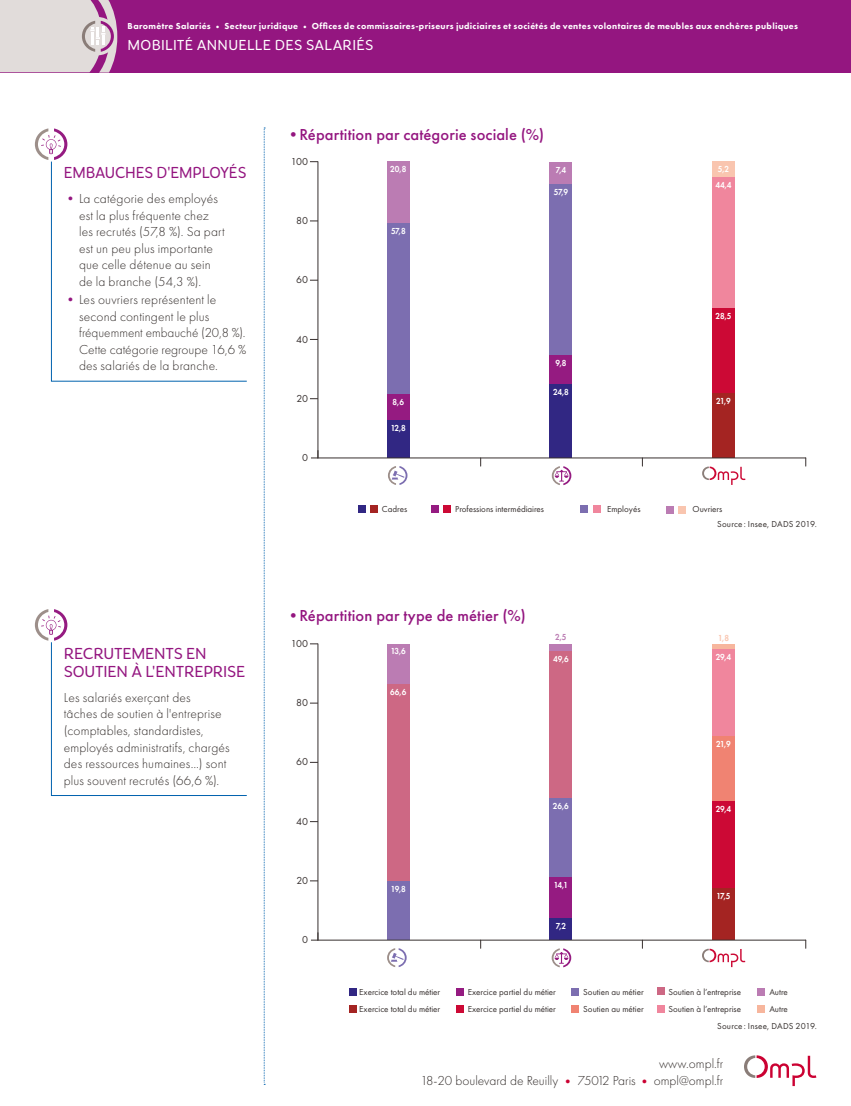
<style>
.page{position:relative;width:851px;height:1106px;background:#fff}
.page>*{position:absolute;margin:0;border:0;box-sizing:border-box;transform-origin:0 0}
.t1{font:500 16.5px "Futura PT";letter-spacing:.005em;color:#941680}
.t2{font:300 16.5px/18px "Congenial";letter-spacing:-.015em;color:#941680}
.t3{font:300 16.5px "Congenial";letter-spacing:-.015em;color:#941680;scale:.96 1}
.t4{font:300 15px "Congenial";letter-spacing:.01em;color:#fff}
.t5{font:300 13.5px/16.5px "Futura PT";letter-spacing:.01em;color:#352f2d}
.t6{font:10.5px "Futura PT";color:#37302f}
.t7{font:9px "Futura PT";color:#37302f}
.t8{font:800 9px "Futura PT";letter-spacing:.035em;color:#fff}
.t9{font:600 9px "Futura PT";letter-spacing:-.035em;color:#fff;scale:.9 1}
.t10{font:9px "Futura PT";letter-spacing:.025em;color:#352f2d}
.t11{font:600 9px "Futura PT";color:#bb7cb3;scale:.9 1}
.t12{font:600 9px "Futura PT";color:#f9c5af;scale:.9 1}
.s1{color:#941680}
.s2{color:#cb0132}
</style>
<div class="page">
<div style="left:0;top:0;width:850px;height:72px;background:#941680"></div>
<svg style="left:264px;top:128px;width:1px;height:957px"></svg>
<svg style="left:744px;top:1055px;width:72px;height:31px"></svg>
<svg style="left:0;top:0;width:117px;height:73px;background:#dacbd2"></svg>
<div style="left:666px;top:506px;width:7px;height:7px;background:#bb7cb3"></div>
<div style="left:580px;top:506px;width:8px;height:7px;background:#7c6eb0"></div>
<div style="left:431px;top:506px;width:7px;height:7px;background:#951b81"></div>
<div style="left:358px;top:506px;width:7px;height:7px;background:#312783"></div>
<div style="left:678px;top:506px;width:7px;height:7px;background:#f9c5af"></div>
<div style="left:593px;top:506px;width:7px;height:7px;background:#f0869d"></div>
<div style="left:443px;top:506px;width:7px;height:7px;background:#cc0935"></div>
<div style="left:370px;top:506px;width:7px;height:7px;background:#a42422"></div>
<svg style="left:388px;top:466px;width:19px;height:19px"></svg>
<svg style="left:551px;top:466px;width:20px;height:19px"></svg>
<svg style="left:702px;top:466px;width:43px;height:19px"></svg>
<div style="left:387px;top:162px;width:22px;height:61px;background:#bb7cb3"></div>
<div style="left:549px;top:162px;width:23px;height:22px;background:#bb7cb3"></div>
<div style="left:712px;top:162px;width:22px;height:15px;background:#f9c5af"></div>
<div style="left:387px;top:223px;width:22px;height:171px;background:#7c6eb0"></div>
<div style="left:549px;top:184px;width:23px;height:171px;background:#7c6eb0"></div>
<div style="left:712px;top:177px;width:22px;height:131px;background:#f0869d"></div>
<div style="left:387px;top:394px;width:22px;height:26px;background:#951b81"></div>
<div style="left:549px;top:355px;width:23px;height:29px;background:#951b81"></div>
<div style="left:712px;top:308px;width:22px;height:85px;background:#cc0935"></div>
<div style="left:387px;top:420px;width:22px;height:38px;background:#312783"></div>
<div style="left:549px;top:384px;width:23px;height:74px;background:#312783"></div>
<div style="left:712px;top:393px;width:22px;height:65px;background:#a42422"></div>
<hr style="left:318px;top:457px;width:487px;height:1px;background:#37302f">
<hr style="left:317px;top:162px;width:1px;height:296px;background:#37302f">
<svg style="left:311px;top:450px;width:7px;height:8px"></svg>
<div style="left:757px;top:988px;width:7px;height:7px;background:#bb7cb3"></div>
<div style="left:657px;top:987px;width:7px;height:7px;background:#cd6884"></div>
<div style="left:571px;top:988px;width:7px;height:7px;background:#7c6eb0"></div>
<div style="left:456px;top:988px;width:7px;height:7px;background:#951b81"></div>
<div style="left:349px;top:988px;width:7px;height:7px;background:#312783"></div>
<div style="left:757px;top:1005px;width:7px;height:7px;background:#f7b69d"></div>
<div style="left:657px;top:1005px;width:7px;height:7px;background:#f0869d"></div>
<div style="left:571px;top:1005px;width:7px;height:7px;background:#f08372"></div>
<div style="left:456px;top:1005px;width:7px;height:7px;background:#cc0935"></div>
<div style="left:349px;top:1005px;width:7px;height:7px;background:#a42422"></div>
<svg style="left:387px;top:948px;width:19px;height:19px"></svg>
<svg style="left:551px;top:948px;width:20px;height:19px"></svg>
<svg style="left:702px;top:948px;width:43px;height:19px"></svg>
<div style="left:387px;top:644px;width:22px;height:40px;background:#bb7cb3"></div>
<div style="left:549px;top:644px;width:23px;height:7px;background:#bb7cb3"></div>
<div style="left:712px;top:644px;width:22px;height:5px;background:#f7b69d"></div>
<div style="left:387px;top:684px;width:22px;height:197px;background:#cd6884"></div>
<div style="left:549px;top:651px;width:23px;height:147px;background:#cd6884"></div>
<div style="left:712px;top:649px;width:22px;height:87px;background:#f0869d"></div>
<div style="left:387px;top:881px;width:22px;height:59px;background:#7c6eb0"></div>
<div style="left:549px;top:798px;width:23px;height:79px;background:#7c6eb0"></div>
<div style="left:712px;top:736px;width:22px;height:65px;background:#f08372"></div>
<div style="left:549px;top:877px;width:23px;height:41px;background:#951b81"></div>
<div style="left:712px;top:801px;width:22px;height:87px;background:#cc0935"></div>
<div style="left:549px;top:918px;width:23px;height:22px;background:#312783"></div>
<div style="left:712px;top:888px;width:22px;height:52px;background:#a42422"></div>
<hr style="left:318px;top:939px;width:487px;height:1px;background:#37302f">
<hr style="left:317px;top:644px;width:1px;height:296px;background:#37302f">
<svg style="left:311px;top:932px;width:7px;height:8px"></svg>
<svg style="left:35px;top:128px;width:32px;height:32px"></svg>
<svg style="left:51px;top:161px;width:196px;height:221px"></svg>
<svg style="left:35px;top:609px;width:212px;height:187px"></svg>
<p class="t8" style="left:128px;top:20px;width:671px">Baromètre Salariés • Secteur juridique • Offices de commissaires-priseurs judiciaires et sociétés de ventes volontaires de meubles aux enchères publiques</p>
<p class="t4" style="left:128px;top:36px;width:247px">MOBILITÉ ANNUELLE DES SALARIÉS</p>
<p class="t3" style="left:64px;top:163px;width:192px">EMBAUCHES D'EMPLOYÉS</p>
<p class="t5" style="left:79px;top:191px;width:147px;text-indent:-15px"><span class="s1">•</span>La catégorie des employés est la plus fréquente chez les recrutés (57,8 %). Sa part est un peu plus importante que celle détenue au sein de la branche (54,3 %).</p>
<p class="t5" style="left:79px;top:292px;width:169px;text-indent:-15px"><span class="s1">•</span>Les ouvriers représentent le second contingent le plus fréquemment embauché (20,8 %).<br>Cette catégorie regroupe 16,6 % des salariés de la branche.</p>
<p class="t2" style="left:64px;top:644px;width:183px">RECRUTEMENTS EN<br>SOUTIEN À L'ENTREPRISE</p>
<p class="t5" style="left:64px;top:689px;width:167px">Les salariés exerçant des<br>tâches de soutien à l'entreprise (comptables, standardistes, employés administratifs, chargés des ressources humaines…) sont plus souvent recrutés (66,6 %).</p>
<p class="t1" style="left:285px;top:125px;width:260px">•Répartition par catégorie sociale (%)</p>
<p class="t6" style="left:291px;top:155px;width:19px">100</p>
<p class="t6" style="left:296px;top:214px;width:13px">80</p>
<p class="t6" style="left:296px;top:273px;width:13px">60</p>
<p class="t6" style="left:296px;top:333px;width:13px">40</p>
<p class="t6" style="left:296px;top:392px;width:13px">20</p>
<p class="t6" style="left:302px;top:451px;width:7px">0</p>
<p class="t9" style="left:390px;top:164px;width:19px">20,8</p>
<p class="t9" style="left:555px;top:164px;width:13px">7,4</p>
<p class="t9" style="left:717px;top:164px;width:14px">5,2</p>
<p class="t9" style="left:391px;top:225px;width:18px">57,8</p>
<p class="t9" style="left:392px;top:396px;width:14px">8,6</p>
<p class="t9" style="left:391px;top:422px;width:18px">12,8</p>
<p class="t9" style="left:553px;top:186px;width:17px">57,9</p>
<p class="t9" style="left:555px;top:357px;width:14px">9,8</p>
<p class="t9" style="left:553px;top:386px;width:19px">24,8</p>
<p class="t9" style="left:715px;top:179px;width:19px">44,4</p>
<p class="t9" style="left:715px;top:310px;width:19px">28,5</p>
<p class="t9" style="left:716px;top:395px;width:18px">21,9</p>
<p class="t7" style="left:382px;top:504px;width:27px">Cadres</p>
<p class="t7" style="left:455px;top:504px;width:90px">Professions intermédiaires</p>
<p class="t7" style="left:607px;top:504px;width:35px">Employés</p>
<p class="t7" style="left:692px;top:504px;width:31px">Ouvriers</p>
<p class="t10" style="left:717px;top:518px;width:101px">Source: Insee, DADS 2019.</p>
<p class="t1" style="left:285px;top:606px;width:242px">•Répartition par type de métier (%)</p>
<p class="t6" style="left:291px;top:637px;width:19px">100</p>
<p class="t6" style="left:296px;top:696px;width:13px">80</p>
<p class="t6" style="left:296px;top:755px;width:13px">60</p>
<p class="t6" style="left:296px;top:815px;width:13px">40</p>
<p class="t6" style="left:296px;top:874px;width:13px">20</p>
<p class="t6" style="left:302px;top:933px;width:7px">0</p>
<p class="t9" style="left:391px;top:646px;width:18px">13,6</p>
<p class="t9" style="left:390px;top:686px;width:19px">66,6</p>
<p class="t9" style="left:391px;top:883px;width:18px">19,8</p>
<p class="t11" style="left:555px;top:631px;width:14px">2,5</p>
<p class="t12" style="left:718px;top:632px;width:14px">1,8</p>
<p class="t9" style="left:553px;top:653px;width:19px">49,6</p>
<p class="t9" style="left:715px;top:651px;width:19px">29,4</p>
<p class="t9" style="left:553px;top:800px;width:19px">26,6</p>
<p class="t9" style="left:553px;top:879px;width:17px">14,1</p>
<p class="t9" style="left:555px;top:920px;width:13px">7,2</p>
<p class="t9" style="left:716px;top:738px;width:18px">21,9</p>
<p class="t9" style="left:715px;top:803px;width:19px">29,4</p>
<p class="t9" style="left:716px;top:890px;width:17px">17,5</p>
<p class="t7" style="left:359px;top:986px;width:82px">Exercice total du métier</p>
<p class="t7" style="left:467px;top:986px;width:90px">Exercice partiel du métier</p>
<p class="t7" style="left:583px;top:986px;width:62px">Soutien au métier</p>
<p class="t7" style="left:668px;top:986px;width:74px">Soutien à l’entreprise</p>
<p class="t7" style="left:769px;top:986px;width:20px">Autre</p>
<p class="t7" style="left:359px;top:1003px;width:82px">Exercice total du métier</p>
<p class="t7" style="left:467px;top:1004px;width:90px">Exercice partiel du métier</p>
<p class="t7" style="left:583px;top:1003px;width:62px">Soutien au métier</p>
<p class="t7" style="left:668px;top:1004px;width:74px">Soutien à l’entreprise</p>
<p class="t7" style="left:769px;top:1004px;width:20px">Autre</p>
<p class="t10" style="left:717px;top:1020px;width:101px">Source: Insee, DADS 2019.</p>
<p class="t5" style="left:420px;top:1055px;width:304px;text-align:right">www.ompl.fr<br>18-20 boulevard de Reuilly <span class="s2">•</span> 75012 Paris <span class="s2">•</span> ompl@ompl.fr</p>
</div>
